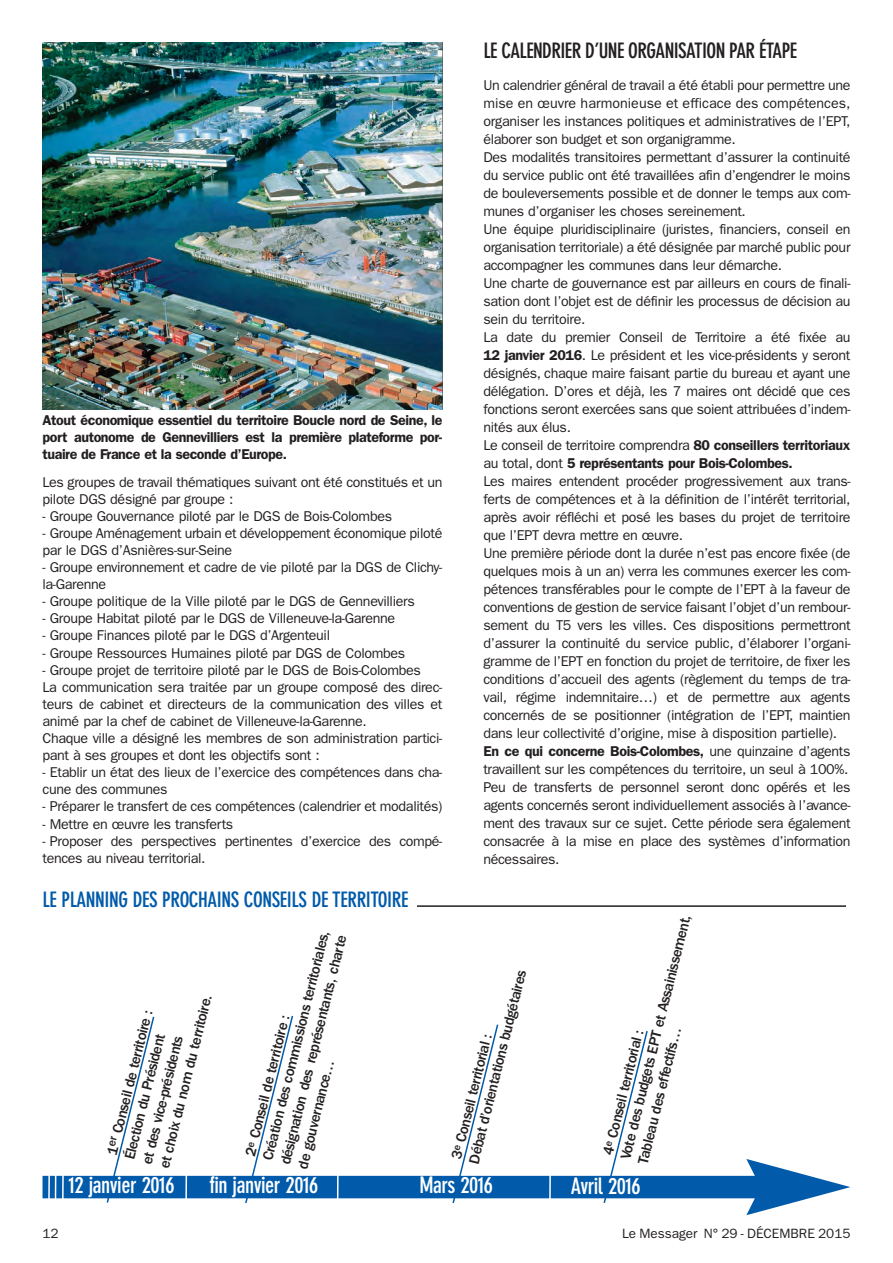
<style>
.page{position:relative;width:893px;height:1263px;background:#fff}
.page>*{position:absolute;margin:0;border:0;box-sizing:border-box;transform-origin:0 0}
.t1{font:700 condensed 22.5px "DIN Neuzeit Grotesk";letter-spacing:-.02em;color:#fff}
.t2{font:700 condensed 21px "DIN Neuzeit Grotesk";letter-spacing:-.02em;color:#015aaa}
.t3{font:700 condensed 21px "DIN Neuzeit Grotesk";letter-spacing:-.03em;color:#231f20}
.t4{font:500 15px/18px "Franklin Gothic";color:#231f20}
.t5{font:14.25px/18px "Franklin Gothic";letter-spacing:-.025em;color:#231f20}
.t6{font:600 14.25px/17.1px "Franklin Gothic";letter-spacing:-.03em;color:#231f20;text-align:justify}
.t7{font:13.5px "Franklin Gothic";color:#231f20}
.s1{font-weight:600}
</style>
<div class="page">
<div style="left:43px;top:1176px;width:723px;height:22px;background:#015aaa"></div>
<svg style="left:746px;top:1159px;width:104px;height:56px"></svg>
<svg style="left:106px;top:1016px;width:49px;height:187px"></svg>
<hr style="left:55px;top:1162px;width:2px;height:55px;background:#fff">
<hr style="left:62px;top:1163px;width:2px;height:56px;background:#fff">
<hr style="left:48px;top:1163px;width:2px;height:56px;background:#fff">
<svg style="left:244px;top:1015px;width:50px;height:189px"></svg>
<svg style="left:451px;top:1024px;width:48px;height:179px"></svg>
<svg style="left:602px;top:1031px;width:47px;height:172px"></svg>
<hr style="left:185px;top:1165px;width:2px;height:55px;background:#fff">
<hr style="left:337px;top:1158px;width:2px;height:55px;background:#fff">
<hr style="left:549px;top:1164px;width:2px;height:56px;background:#fff">
<img style="left:43px;top:43px;width:399px;height:366px">
<hr style="left:417px;top:905px;width:429px;height:2px;background:#231f20">
<p class="t6" style="left:43px;top:411px;width:401px">Atout économique essentiel du territoire Boucle nord de Seine, le port autonome de Gennevilliers est la première plateforme por&shy;tuaire de France et la seconde d’Europe.</p>
<p class="t5" style="left:43px;top:473px;width:401px;line-height:17.1px">Les groupes de travail thématiques suivant ont été constitués et un pilote DGS désigné par groupe :</p>
<p class="t5" style="left:43px;top:507px;width:351px">- Groupe Gouvernance piloté par le DGS de Bois-Colombes</p>
<p class="t5" style="left:43px;top:524px;width:401px;line-height:17.1px">- Groupe Aménagement urbain et développement économique piloté par le DGS d’Asnières-sur-Seine</p>
<p class="t5" style="left:43px;top:558px;width:401px;line-height:17.1px">- Groupe environnement et cadre de vie piloté par la DGS de Clichy&shy;la-Garenne</p>
<p class="t5" style="left:43px;top:592px;width:374px">- Groupe politique de la Ville piloté par le DGS de Gennevilliers</p>
<p class="t5" style="left:43px;top:609px;width:354px">- Groupe Habitat piloté par le DGS de Villeneuve-la-Garenne</p>
<p class="t5" style="left:43px;top:626px;width:289px">- Groupe Finances piloté par le DGS d’Argenteuil</p>
<p class="t5" style="left:43px;top:643px;width:364px">- Groupe Ressources Humaines piloté par DGS de Colombes</p>
<p class="t5" style="left:43px;top:661px;width:401px;line-height:17.1px">- Groupe projet de territoire piloté par le DGS de Bois-Colombes<br>La communication sera traitée par un groupe composé des direc&shy;teurs de cabinet et directeurs de la communication des villes et animé par la chef de cabinet de Villeneuve-la-Garenne.<br>Chaque ville a désigné les membres de son administration partici&shy;pant à ses groupes et dont les objectifs sont :</p>
<p class="t5" style="left:43px;top:763px;width:401px;line-height:17.1px">- Etablir un état des lieux de l’exercice des compétences dans cha&shy;cune des communes</p>
<p class="t5" style="left:43px;top:797px;width:401px">- Préparer le transfert de ces compétences (calendrier et modalités)</p>
<p class="t5" style="left:43px;top:814px;width:192px">- Mettre en œuvre les transferts</p>
<p class="t5" style="left:43px;top:832px;width:401px;line-height:17.1px">- Proposer des perspectives pertinentes d’exercice des compé&shy;tences au niveau territorial.</p>
<h2 class="t2" style="left:43px;top:887px;width:367px">LE PLANNING DES PROCHAINS CONSEILS DE TERRITOIRE</h2>
<h2 class="t3" style="left:483px;top:38px;width:315px">LE CALENDRIER D’UNE ORGANISATION PAR ÉTAPE</h2>
<p class="t5" style="left:483px;top:76px;width:369px">Un calendrier général de travail a été établi pour permettre une mise en œuvre harmonieuse et efficace des compétences, organiser les instances politiques et administratives de l’EPT, élaborer son budget et son organigramme.<br>Des modalités transitoires permettant d’assurer la continuité du service public ont été travaillées afin d’engendrer le moins de bouleversements possible et de donner le temps aux com&shy;munes d’organiser les choses sereinement.<br>Une équipe pluridisciplinaire (juristes, financiers, conseil en organisation territoriale) a été désignée par marché public pour accompagner les communes dans leur démarche.<br>Une charte de gouvernance est par ailleurs en cours de finali&shy;sation dont l’objet est de définir les processus de décision au sein du territoire.<br>La date du premier Conseil de Territoire a été fixée au <span class="s1">12 janvier 2016</span>. Le président et les vice-présidents y seront désignés, chaque maire faisant partie du bureau et ayant une délégation. D’ores et déjà, les 7 maires ont décidé que ces fonctions seront exercées sans que soient attribuées d’indem&shy;nités aux élus.<br>Le conseil de territoire comprendra <span class="s1">80 conseillers territoriaux </span>au total, dont <span class="s1">5 représentants pour Bois-Colombes.<br></span>Les maires entendent procéder progressivement aux trans&shy;ferts de compétences et à la définition de l’intérêt territorial, après avoir réfléchi et posé les bases du projet de territoire que l’EPT devra mettre en œuvre.<br>Une première période dont la durée n’est pas encore fixée (de quelques mois à un an) verra les communes exercer les com&shy;pétences transférables pour le compte de l’EPT à la faveur de conventions de gestion de service faisant l’objet d’un rembour&shy;sement du T5 vers les villes. Ces dispositions permettront d’assurer la continuité du service public, d’élaborer l’organi&shy;gramme de l’EPT en fonction du projet de territoire, de fixer les conditions d’accueil des agents (règlement du temps de tra&shy;vail, régime indemnitaire…) et de permettre aux agents concernés de se positionner (intégration de l’EPT, maintien dans leur collectivité d’origine, mise à disposition partielle).<br><span class="s1">En ce qui concerne Bois-Colombes,</span> une quinzaine d’agents travaillent sur les compétences du territoire, un seul à 100%.<br>Peu de transferts de personnel seront donc opérés et les agents concernés seront individuellement associés à l’avance&shy;ment des travaux sur ce sujet. Cette période sera également consacrée à la mise en place des systèmes d’information nécessaires.</p>
<p class="t4" style="left:241px;top:1153px;width:237px;rotate:-76deg">2<sup>e</sup> Conseil de territoire :<br>Création des commissions territoriales, désignation des représentants, charte de gouvernance…</p>
<h1 class="t1" style="left:209px;top:1172px;width:111px">fin janvier 2016</h1>
<p class="t4" style="left:103px;top:1153px;width:179px;rotate:-76deg">1<sup>er</sup> Conseil de territoire :<br>Élection du Président<br>et des vice-présidents<br>et choix du nom du territoire.</p>
<h1 class="t1" style="left:68px;top:1172px;width:108px">12 janvier 2016</h1>
<p class="t4" style="left:447px;top:1157px;width:200px;rotate:-76deg">3<sup>e</sup> Conseil territorial :<br>Débat d’orientations budgétaires</p>
<h1 class="t1" style="left:419px;top:1172px;width:75px">Mars 2016</h1>
<p class="t4" style="left:599px;top:1153px;width:253px;rotate:-76deg">4<sup>e</sup> Conseil territorial :<br>Vote des budgets EPT et Assainissement,<br>Tableau des effectifs…</p>
<h1 class="t1" style="left:571px;top:1172px;width:71px">Avril 2016</h1>
<p class="t7" style="left:43px;top:1226px;width:18px">12</p>
<p class="t7" style="left:622px;top:1226px;width:230px">Le Messager N° 29 - DÉCEMBRE 2015</p>
</div>
